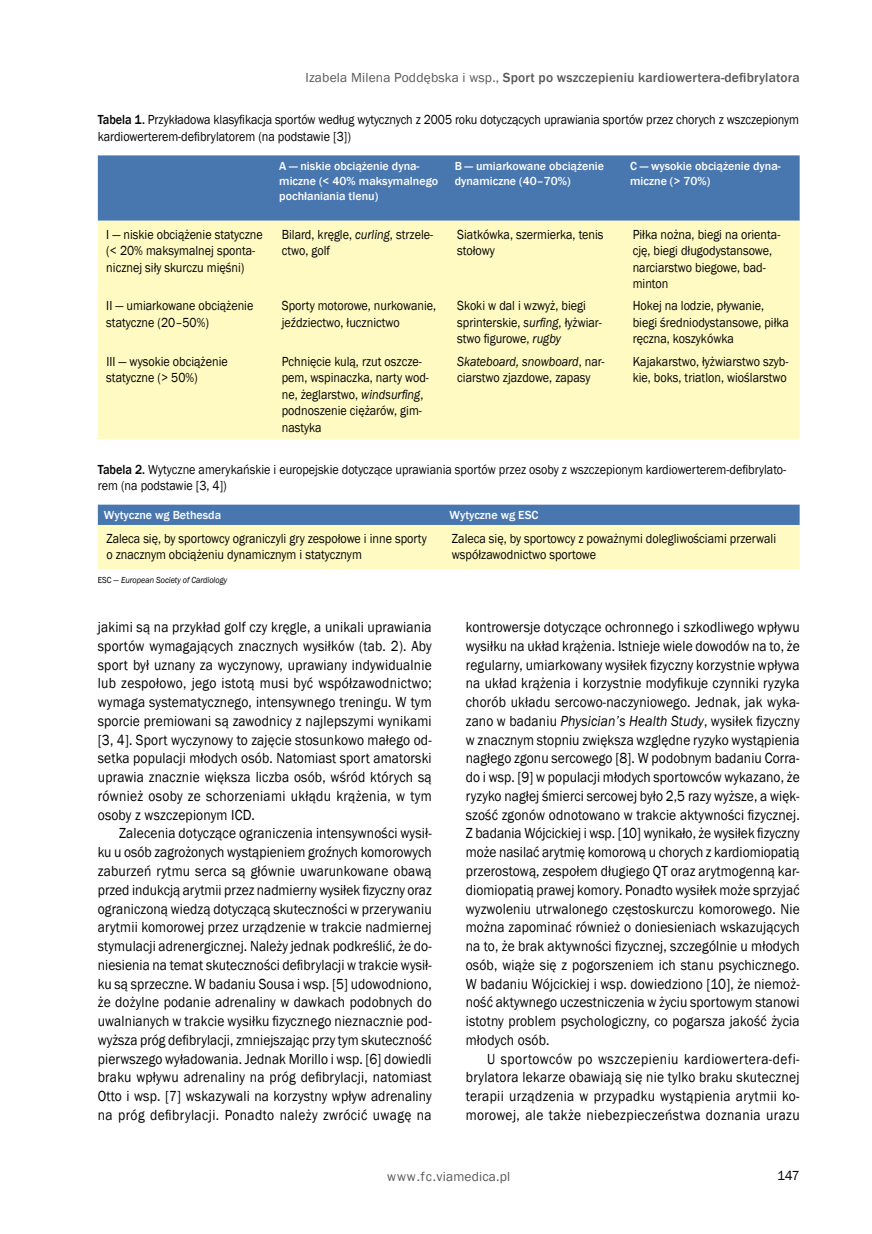
<style>
.page{position:relative;width:872px;height:1234px;background:#fff}
.page>*{position:absolute;margin:0;border:0;box-sizing:border-box;transform-origin:0 0}
.t1{font:15px/18.8px "Franklin Gothic";letter-spacing:.025em;color:#000;text-align:justify;scale:.9 1}
.t2{font:13.5px/16.5px "Franklin Gothic";color:#000;scale:.9 1}
.t3{font:500 13.5px "Franklin Gothic";letter-spacing:.01em;color:#58595b}
.t4{font:13.5px "Franklin Gothic";letter-spacing:.015em;color:#58595b}
.t5{font:13.5px "Franklin Gothic";color:#000}
.t6{font:500 12px/15px "Franklin Gothic";color:#fff}
.t7{font:italic 9px "Franklin Gothic";color:#000;scale:.9 1}
.s1{font-weight:400}
.s2{font-weight:500}
.s3{font-style:italic}
.s4{font-style:normal}
</style>
<div class="page">
<div style="left:98px;top:155px;width:701px;height:66px;background:#4876ae"></div>
<div style="left:98px;top:221px;width:701px;height:218px;background:#fffac2"></div>
<svg style="left:98px;top:504px;width:701px;height:65px;background:#c5d0bc"></svg>
<p class="t3" style="left:305px;top:70px;width:495px"><span class="s1">Izabela Milena Poddębska i wsp.,</span> Sport po wszczepieniu kardiowertera-defibrylatora</p>
<p class="t2" style="left:98px;top:112px;width:780px"><span class="s2">Tabela 1.</span> Przykładowa klasyfikacja sportów według wytycznych z 2005 roku dotyczących uprawiania sportów przez chorych z wszczepionym kardiowerterem-defibrylatorem (na podstawie [3])</p>
<p class="t6" style="left:279px;top:158px;width:160px">A — niskie obciążenie dyna&shy;miczne (&lt; 40% maksymalnego pochłaniania tlenu)</p>
<p class="t6" style="left:455px;top:158px;width:151px">B — umiarkowane obciążenie dynamiczne (40–70%)</p>
<p class="t6" style="left:630px;top:158px;width:152px">C — wysokie obciążenie dyna&shy;miczne (&gt; 70%)</p>
<p class="t2" style="left:106px;top:226px;width:175px">I — niskie obciążenie statyczne (&lt; 20% maksymalnej sponta&shy;nicznej siły skurczu mięśni)</p>
<p class="t2" style="left:282px;top:226px;width:170px">Bilard, kręgle, <span class="s3">curling</span>, strzele&shy;ctwo, golf</p>
<p class="t2" style="left:457px;top:226px;width:164px">Siatkówka, szermierka, tenis stołowy</p>
<p class="t2" style="left:632px;top:226px;width:166px">Piłka nożna, biegi na orienta&shy;cję, biegi długodystansowe, narciarstwo biegowe, bad&shy;minton</p>
<p class="t2" style="left:106px;top:298px;width:165px">II — umiarkowane obciążenie statyczne (20–50%)</p>
<p class="t2" style="left:282px;top:298px;width:173px">Sporty motorowe, nurkowanie, jeździectwo, łucznictwo</p>
<p class="t2" style="left:457px;top:298px;width:162px">Skoki w dal i wzwyż, biegi sprinterskie, <span class="s3">surfing</span>, łyżwiar&shy;stwo figurowe, <span class="s3">rugby</span></p>
<p class="t2" style="left:632px;top:298px;width:175px">Hokej na lodzie, pływanie, biegi średniodystansowe, piłka ręczna, koszykówka</p>
<p class="t2" style="left:106px;top:353px;width:136px">III — wysokie obciążenie statyczne (&gt; 50%)</p>
<p class="t2" style="left:282px;top:353px;width:165px">Pchnięcie kulą, rzut oszcze&shy;pem, wspinaczka, narty wod&shy;ne, żeglarstwo, <span class="s3">windsurfing</span>, podnoszenie ciężarów, gim&shy;nastyka</p>
<p class="t2" style="left:457px;top:353px;width:165px"><span class="s3">Skateboard, snowboard</span>, nar&shy;ciarstwo zjazdowe, zapasy</p>
<p class="t2" style="left:632px;top:353px;width:175px">Kajakarstwo, łyżwiarstwo szyb&shy;kie, boks, triatlon, wioślarstwo</p>
<p class="t2" style="left:98px;top:461px;width:766px"><span class="s2">Tabela 2.</span> Wytyczne amerykańskie i europejskie dotyczące uprawiania sportów przez osoby z wszczepionym kardiowerterem-defibrylato&shy;rem (na podstawie [3, 4])</p>
<p class="t6" style="left:104px;top:507px;width:119px">Wytyczne wg Bethesda</p>
<p class="t6" style="left:449px;top:507px;width:91px">Wytyczne wg ESC</p>
<p class="t2" style="left:106px;top:530px;width:357px">Zaleca się, by sportowcy ograniczyli gry zespołowe i inne sporty o znacznym obciążeniu dynamicznym i statycznym</p>
<p class="t2" style="left:452px;top:530px;width:362px">Zaleca się, by sportowcy z poważnymi dolegliwościami przerwali współzawodnictwo sportowe</p>
<p class="t7" style="left:98px;top:574px;width:145px"><span class="s4">ESC —</span> European Society of Cardiology</p>
<p class="t1" style="left:466px;top:618px;width:372px">kontrowersje dotyczące ochronnego i szkodliwego wpływu wysiłku na układ krążenia. Istnieje wiele dowodów na to, że regularny, umiarkowany wysiłek fizyczny korzystnie wpływa na układ krążenia i korzystnie modyfikuje czynniki ryzyka chorób układu sercowo-naczyniowego. Jednak, jak wyka&shy;zano w badaniu <span class="s3">Physician’s Health Study</span>, wysiłek fizyczny w znacznym stopniu zwiększa względne ryzyko wystąpienia nagłego zgonu sercowego [8]. W podobnym badaniu Corra&shy;do i wsp. [9] w populacji młodych sportowców wykazano, że ryzyko nagłej śmierci sercowej było 2,5 razy wyższe, a więk&shy;szość zgonów odnotowano w trakcie aktywności fizycznej.<br>Z badania Wójcickiej i wsp. [10] wynikało, że wysiłek fizyczny może nasilać arytmię komorową u chorych z kardiomiopatią przerostową, zespołem długiego QT oraz arytmogenną kar&shy;diomiopatią prawej komory. Ponadto wysiłek może sprzyjać wyzwoleniu utrwalonego częstoskurczu komorowego. Nie można zapominać również o doniesieniach wskazujących na to, że brak aktywności fizycznej, szczególnie u młodych osób, wiąże się z pogorszeniem ich stanu psychicznego.<br>W badaniu Wójcickiej i wsp. dowiedziono [10], że niemoż&shy;ność aktywnego uczestniczenia w życiu sportowym stanowi istotny problem psychologiczny, co pogarsza jakość życia młodych osób.</p>
<p class="t1" style="left:466px;top:1049px;width:372px;text-indent:21px">U sportowców po wszczepieniu kardiowertera-defi&shy;brylatora lekarze obawiają się nie tylko braku skutecznej terapii urządzenia w przypadku wystąpienia arytmii ko&shy;morowej, ale także niebezpieczeństwa doznania urazu</p>
<p class="t1" style="left:98px;top:618px;width:372px">jakimi są na przykład golf czy kręgle, a unikali uprawiania sportów wymagających znacznych wysiłków (tab. 2). Aby sport był uznany za wyczynowy, uprawiany indywidualnie lub zespołowo, jego istotą musi być współzawodnictwo; wymaga systematycznego, intensywnego treningu. W tym sporcie premiowani są zawodnicy z najlepszymi wynikami [3, 4]. Sport wyczynowy to zajęcie stosunkowo małego od&shy;setka populacji młodych osób. Natomiast sport amatorski uprawia znacznie większa liczba osób, wśród których są również osoby ze schorzeniami ukłądu krążenia, w tym osoby z wszczepionym ICD.</p>
<p class="t1" style="left:98px;top:824px;width:372px;text-indent:21px">Zalecenia dotyczące ograniczenia intensywności wysił&shy;ku u osób zagrożonych wystąpieniem groźnych komorowych zaburzeń rytmu serca są głównie uwarunkowane obawą przed indukcją arytmii przez nadmierny wysiłek fizyczny oraz ograniczoną wiedzą dotyczącą skuteczności w przerywaniu arytmii komorowej przez urządzenie w trakcie nadmiernej stymulacji adrenergicznej. Należy jednak podkreślić, że do&shy;niesienia na temat skuteczności defibrylacji w trakcie wysił&shy;ku są sprzeczne. W badaniu Sousa i wsp. [5] udowodniono, że dożylne podanie adrenaliny w dawkach podobnych do uwalnianych w trakcie wysiłku fizycznego nieznacznie pod&shy;wyższa próg defibrylacji, zmniejszając przy tym skuteczność pierwszego wyładowania. Jednak Morillo i wsp. [6] dowiedli braku wpływu adrenaliny na próg defibrylacji, natomiast Otto i wsp. [7] wskazywali na korzystny wpływ adrenaliny na próg defibrylacji. Ponadto należy zwrócić uwagę na</p>
<p class="t4" style="left:387px;top:1168px;width:124px">www.fc.viamedica.pl</p>
<p class="t5" style="left:777px;top:1166px;width:24px">147</p>
</div>
